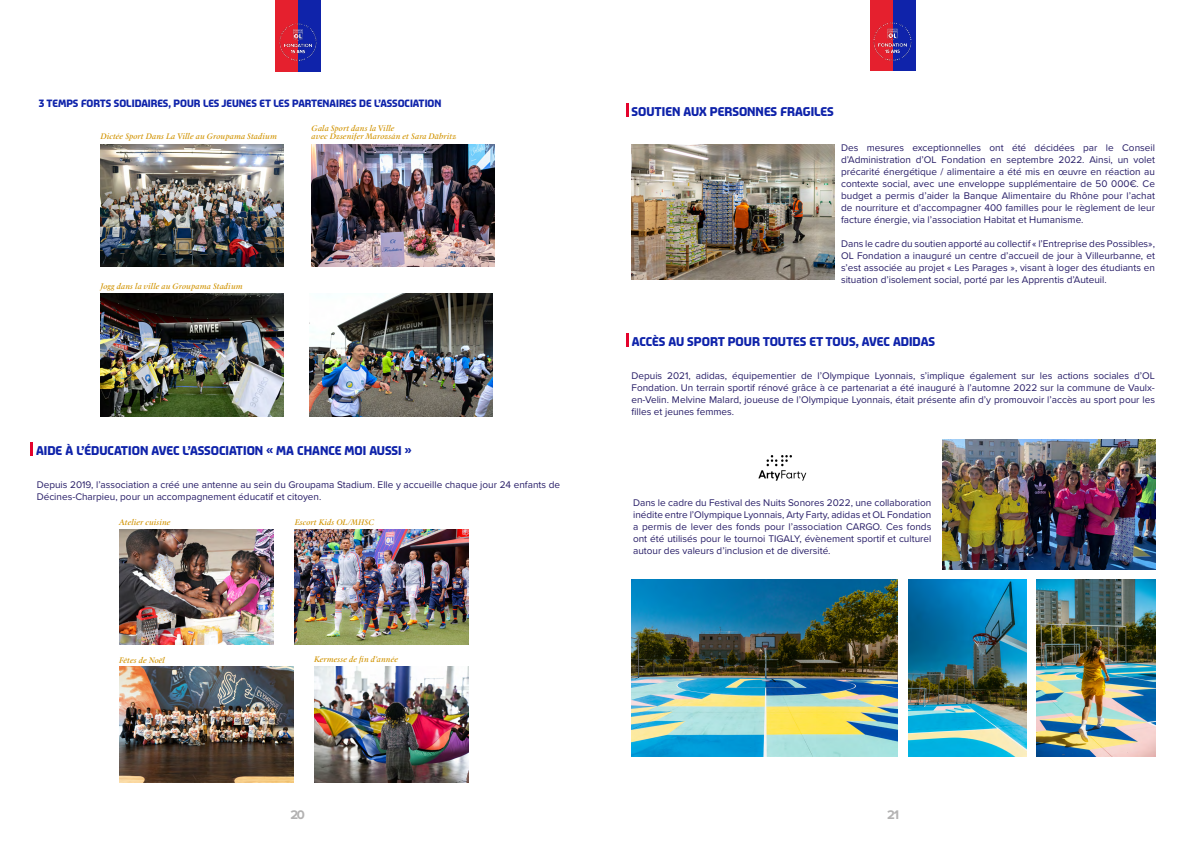
<style>
.page{position:relative;width:1191px;height:842px;background:#fff}
.page>*{position:absolute;margin:0;border:0;box-sizing:border-box;transform-origin:0 0}
.t1{font:700 13px "Proxima Nova";color:#b3b2b2}
.t2{font:12px "OL Stadium";color:#0f23aa}
.t3{font:10px/12px "Proxima Nova";color:#271d67;text-align:justify}
.t4{font:10px "OL Stadium";color:#0f23aa}
.t5{font:italic 8px/8px "Mauritius";color:#d19300}
</style>
<div class="page">
<div style="left:275px;top:0;width:23px;height:71px;background:#e5202e"></div>
<div style="left:298px;top:0;width:23px;height:71px;background:#0f23aa"></div>
<img style="left:279px;top:23px;width:38px;height:38px">
<img style="left:119px;top:529px;width:154px;height:116px">
<img style="left:295px;top:529px;width:173px;height:116px">
<img style="left:119px;top:666px;width:174px;height:116px">
<img style="left:314px;top:666px;width:154px;height:116px">
<img style="left:101px;top:145px;width:183px;height:122px">
<img style="left:311px;top:145px;width:184px;height:122px">
<img style="left:101px;top:294px;width:183px;height:122px">
<svg style="left:31px;top:443px;width:2px;height:13px"></svg>
<div style="left:869px;top:0;width:23px;height:71px;background:#e5202e"></div>
<div style="left:892px;top:0;width:23px;height:71px;background:#0f23aa"></div>
<img style="left:873px;top:20px;width:39px;height:43px">
<img style="left:631px;top:144px;width:203px;height:135px">
<img style="left:1037px;top:579px;width:118px;height:178px">
<img style="left:632px;top:580px;width:265px;height:177px">
<img style="left:908px;top:579px;width:118px;height:178px">
<img style="left:758px;top:455px;width:49px;height:26px">
<img style="left:942px;top:439px;width:213px;height:130px">
<svg style="left:626px;top:103px;width:2px;height:14px"></svg>
<svg style="left:626px;top:333px;width:2px;height:14px"></svg>
<img style="left:309px;top:294px;width:183px;height:122px">
<p class="t4" style="left:39px;top:97px;width:404px">3 TEMPS FORTS SOLIDAIRES, POUR LES JEUNES ET LES PARTENAIRES DE L’ASSOCIATION</p>
<p class="t5" style="left:101px;top:133px;width:178px">Dictée Sport Dans La Ville au Groupama Stadium</p>
<p class="t5" style="left:312px;top:125px;width:146px">Gala Sport dans la Ville<br>avec Dzsenifer Marozsán et Sara Däbritz</p>
<p class="t5" style="left:101px;top:282px;width:144px">Jogg dans la ville au Groupama Stadium</p>
<p class="t2" style="left:36px;top:443px;width:377px">AIDE À L’ÉDUCATION AVEC L’ASSOCIATION « MA CHANCE MOI AUSSI »</p>
<p class="t3" style="left:37px;top:478px;width:525px">Depuis 2019, l’association a créé une antenne au sein du Groupama Stadium. Elle y accueille chaque jour 24 enfants de<br>Décines-Charpieu, pour un accompagnement éducatif et citoyen.</p>
<p class="t5" style="left:119px;top:518px;width:53px">Atelier cuisine</p>
<p class="t5" style="left:295px;top:518px;width:81px">Escort Kids OL/MHSC</p>
<p class="t5" style="left:119px;top:656px;width:47px">Fêtes de Noël</p>
<p class="t5" style="left:314px;top:655px;width:86px">Kermesse de fin d’année</p>
<p class="t2" style="left:631px;top:104px;width:204px">SOUTIEN AUX PERSONNES FRAGILES</p>
<p class="t3" style="left:841px;top:141px;width:315px">Des mesures exceptionnelles ont été décidées par le Conseil d’Administration d’OL Fondation en septembre 2022. Ainsi, un volet précarité énergétique / alimentaire a été mis en œuvre en réaction au contexte social, avec une enveloppe supplémentaire de 50 000€. Ce budget a permis d’aider la Banque Alimentaire du Rhône pour l’achat de nourriture et d’accompagner 400 familles pour le règlement de leur facture énergie, via l’association Habitat et Humanisme.</p>
<p class="t3" style="left:841px;top:237px;width:315px">Dans le cadre du soutien apporté au collectif « l’Entreprise des Possibles», OL Fondation a inauguré un centre d’accueil de jour à Villeurbanne, et s’est associée au projet « Les Parages », visant à loger des étudiants en situation d’isolement social, porté par les Apprentis d’Auteuil.</p>
<p class="t2" style="left:632px;top:334px;width:305px">ACCÈS AU SPORT POUR TOUTES ET TOUS, AVEC ADIDAS</p>
<p class="t3" style="left:631px;top:369px;width:525px">Depuis 2021, adidas, équipementier de l’Olympique Lyonnais, s’implique également sur les actions sociales d’OL Fondation. Un terrain sportif rénové grâce à ce partenariat a été inauguré à l’automne 2022 sur la commune de Vaulx&shy;en-Velin. Melvine Malard, joueuse de l’Olympique Lyonnais, était présente afin d’y promouvoir l’accès au sport pour les filles et jeunes femmes.</p>
<p class="t3" style="left:633px;top:496px;width:300px">Dans le cadre du Festival des Nuits Sonores 2022, une collaboration inédite entre l’Olympique Lyonnais, Arty Farty, adidas et OL Fondation a permis de lever des fonds pour l’association CARGO. Ces fonds ont été utilisés pour le tournoi TIGALY, évènement sportif et culturel autour des valeurs d’inclusion et de diversité.</p>
<h1 class="t1" style="left:290px;top:805px;width:16px">20</h1>
<h1 class="t1" style="left:887px;top:805px;width:13px">21</h1>
</div>
